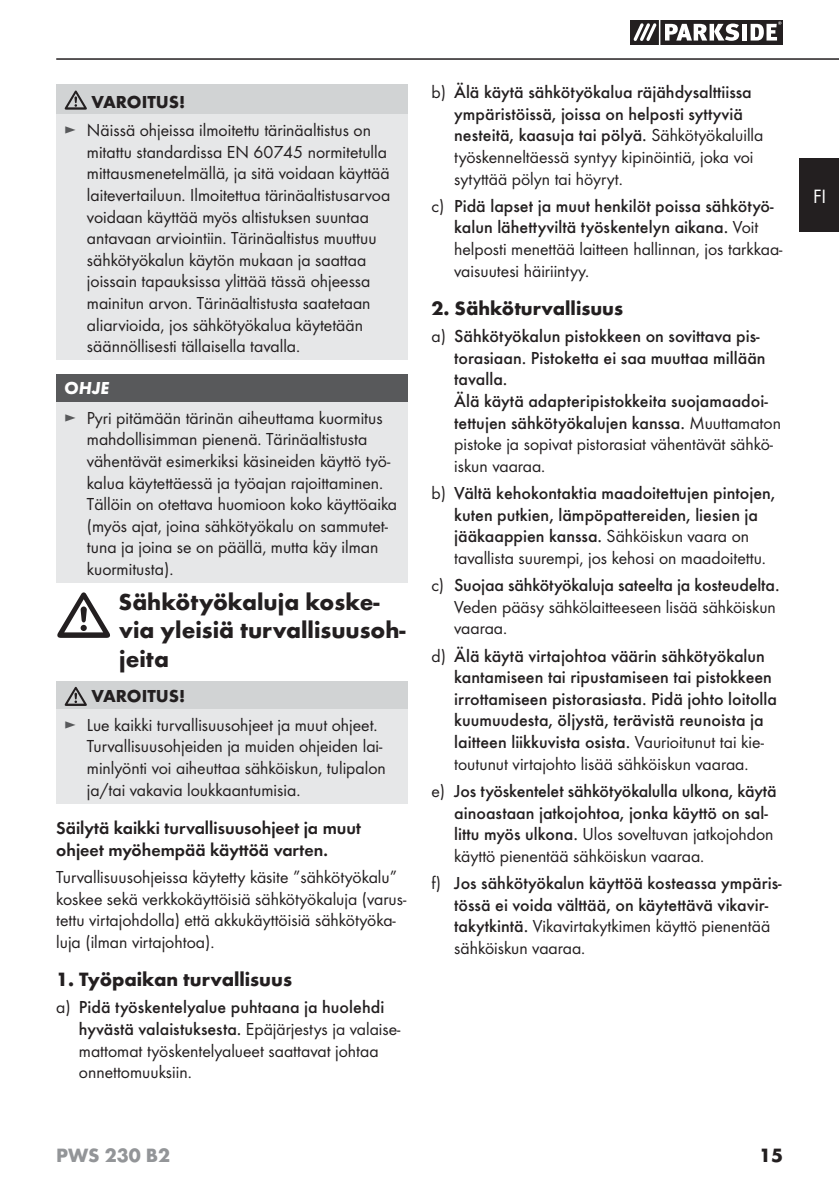
<style>
.page{position:relative;width:839px;height:1190px;background:#fff}
.page>*{position:absolute;margin:0;border:0;box-sizing:border-box;transform-origin:0 0}
.t1{font:700 24px/28.8px "Futura";color:#231f20}
.t2{font:700 20px "Futura";color:#231f20}
.t3{font:700 20px "Futura";color:#939598}
.t4{font:20px "Futura Boo";color:#fff}
.t5{font:18px/21.6px "Futura Boo";color:#231f20}
.t6{font:500 18px/21.6px "Futura";color:#231f20}
.t7{font:18px/21.6px "Futura Dem";color:#231f20}
.t8{font:700 18px "Futura";color:#231f20}
.t9{font:italic 700 18px "Futura";color:#fff}
.s1{color:#58595b}
.s2{font-family:"Futura Boo";font-weight:400}
.s3{font-family:"Futura";font-weight:500}
</style>
<div class="page">
<hr style="left:56px;top:58px;width:782px;height:2px;background:#231f20">
<div style="left:799px;top:158px;width:39px;height:74px;background:#231f20"></div>
<svg style="left:630px;top:20px;width:152px;height:25px"></svg>
<hr style="left:658px;top:20px;width:2px;height:25px;background:#fff">
<div style="left:56px;top:85px;width:351px;height:30px;background:#d1d3d4"></div>
<div style="left:56px;top:115px;width:351px;height:245px;background:#e6e7e8"></div>
<svg style="left:65px;top:91px;width:22px;height:19px"></svg>
<div style="left:56px;top:374px;width:351px;height:28px;background:#58595b"></div>
<div style="left:56px;top:402px;width:351px;height:181px;background:#e6e7e8"></div>
<div style="left:56px;top:681px;width:351px;height:28px;background:#d1d3d4"></div>
<div style="left:56px;top:709px;width:351px;height:94px;background:#e6e7e8"></div>
<svg style="left:65px;top:687px;width:22px;height:19px"></svg>
<svg style="left:57px;top:592px;width:53px;height:46px"></svg>
<p class="t8" style="left:91px;top:95px;width:95px">VAROITUS!</p>
<p class="t5" style="left:87px;top:120px;width:304px;text-indent:-23px"><span class="s1">►</span> Näissä ohjeissa ilmoitettu tärinäaltistus on mitattu standardissa EN 60745 normitetulla mittausmenetelmällä, ja sitä voidaan käyttää laitevertailuun. Ilmoitettua tärinäaltistusarvoa voidaan käyttää myös altistuksen suuntaa antavaan arviointiin. Tärinäaltistus muuttuu sähkötyökalun käytön mukaan ja saattaa joissain tapauksissa ylittää tässä ohjeessa mainitun arvon. Tärinäaltistusta saatetaan aliarvioida, jos sähkötyökalua käytetään säännöllisesti tällaisella tavalla.</p>
<p class="t9" style="left:64px;top:382px;width:47px">OHJE</p>
<p class="t5" style="left:87px;top:408px;width:311px;text-indent:-23px"><span class="s1">►</span> Pyri pitämään tärinän aiheuttama kuormitus mahdollisimman pienenä. Tärinäaltistusta vähentävät esimerkiksi käsineiden käyttö työ&shy;kalua käytettäessä ja työajan rajoittaminen.<br>Tällöin on otettava huomioon koko käyttöaika (myös ajat, joina sähkötyökalu on sammutet&shy;tuna ja joina se on päällä, mutta käy ilman kuormitusta).</p>
<h1 class="t1" style="left:119px;top:589px;width:288px">Sähkötyökaluja koske&shy;via yleisiä turvallisuusoh&shy;jeita</h1>
<p class="t8" style="left:91px;top:688px;width:95px">VAROITUS!</p>
<p class="t5" style="left:87px;top:715px;width:300px;text-indent:-23px"><span class="s1">►</span> Lue kaikki turvallisuusohjeet ja muut ohjeet.<br>Turvallisuusohjeiden ja muiden ohjeiden lai&shy;minlyönti voi aiheuttaa sähköiskun, tulipalon ja/tai vakavia loukkaantumisia.</p>
<p class="t7" style="left:56px;top:818px;width:306px">Säilytä kaikki turvallisuusohjeet ja muut ohjeet myöhempää käyttöä varten.</p>
<p class="t5" style="left:56px;top:867px;width:351px">Turvallisuusohjeissa käytetty käsite ”sähkötyökalu” koskee sekä verkkokäyttöisiä sähkötyökaluja (varus&shy;tettu virtajohdolla) että akkukäyttöisiä sähkötyöka&shy;luja (ilman virtajohtoa).</p>
<p class="t2" style="left:56px;top:971px;width:237px">1. Työpaikan turvallisuus</p>
<p class="t6" style="left:79px;top:997px;width:323px;text-indent:-23px"><span class="s2">a)</span> Pidä työskentelyalue puhtaana ja huolehdi hyvästä valaistuksesta. <span class="s2">Epäjärjestys ja valaise-</span></p>
<p class="t5" style="left:79px;top:1040px;width:301px">mattomat työskentelyalueet saattavat johtaa onnettomuuksiin.</p>
<p class="t6" style="left:454px;top:82px;width:310px;text-indent:-23px"><span class="s2">b)</span> Älä käytä sähkötyökalua räjähdysalttiissa ympäristöissä, joissa on helposti syttyviä nesteitä, kaasuja tai pölyä. <span class="s2">Sähkötyökaluilla</span></p>
<p class="t5" style="left:454px;top:147px;width:300px">työskenneltäessä syntyy kipinöintiä, joka voi sytyttää pölyn tai höyryt.</p>
<p class="t6" style="left:431px;top:196px;width:343px;text-align:center"><span class="s2">c)</span> Pidä lapset ja muut henkilöt poissa sähkötyö&shy;kalun lähettyviltä työskentelyn aikana. <span class="s2">Voit</span></p>
<p class="t5" style="left:454px;top:239px;width:329px">helposti menettää laitteen hallinnan, jos tarkkaa&shy;vaisuutesi häiriintyy.</p>
<p class="t2" style="left:431px;top:300px;width:193px">2. Sähköturvallisuus</p>
<p class="t6" style="left:454px;top:326px;width:328px;text-indent:-23px"><span class="s2">a)</span> Sähkötyökalun pistokkeen on sovittava pis&shy;torasiaan. Pistoketta ei saa muuttaa millään tavalla.<br>Älä käytä adapteripistokkeita suojamaadoi&shy;tettujen sähkötyökalujen kanssa. <span class="s2">Muuttamaton</span></p>
<p class="t5" style="left:454px;top:434px;width:320px">pistoke ja sopivat pistorasiat vähentävät sähkö&shy;iskun vaaraa.</p>
<p class="t6" style="left:431px;top:483px;width:345px;text-align:center"><span class="s2">b)</span> Vältä kehokontaktia maadoitettujen pintojen, kuten putkien, lämpöpattereiden, liesien ja jääkaappien kanssa. <span class="s2">Sähköiskun vaara on</span></p>
<p class="t5" style="left:454px;top:548px;width:313px">tavallista suurempi, jos kehosi on maadoitettu.</p>
<p class="t6" style="left:431px;top:575px;width:349px"><span class="s2">c)</span> Suojaa sähkötyökaluja sateelta ja kosteudelta.</p>
<p class="t5" style="left:454px;top:597px;width:323px">Veden pääsy sähkölaitteeseen lisää sähköiskun vaaraa.</p>
<p class="t6" style="left:454px;top:646px;width:324px;text-indent:-23px"><span class="s2">d)</span> Älä käytä virtajohtoa väärin sähkötyökalun kantamiseen tai ripustamiseen tai pistokkeen irrottamiseen pistorasiasta. Pidä johto loitolla kuumuudesta, öljystä, terävistä reunoista ja laitteen liikkuvista osista. <span class="s2">Vaurioitunut tai kie-</span></p>
<p class="t5" style="left:454px;top:754px;width:296px">toutunut virtajohto lisää sähköiskun vaaraa.</p>
<p class="t6" style="left:454px;top:781px;width:324px;text-indent:-23px"><span class="s2">e)</span> Jos työskentelet sähkötyökalulla ulkona, käytä ainoastaan jatkojohtoa, jonka käyttö on sal-</p>
<p class="t5" style="left:454px;top:824px;width:321px"><span class="s3">littu myös ulkona.</span> Ulos soveltuvan jatkojohdon käyttö pienentää sähköiskun vaaraa.</p>
<p class="t6" style="left:431px;top:873px;width:351px;text-align:center"><span class="s2">f)</span> Jos sähkötyökalun käyttöä kosteassa ympäris&shy;tössä ei voida välttää, on käytettävä vikavir-</p>
<p class="t5" style="left:454px;top:916px;width:317px"><span class="s3">takytkintä.</span> Vikavirtakytkimen käyttö pienentää sähköiskun vaaraa.</p>
<p class="t3" style="left:56px;top:1147px;width:115px">PWS 230 B2</p>
<p class="t2" style="left:758px;top:1147px;width:25px">15</p>
<p class="t4" style="left:812px;top:187px;width:15px">FI</p>
</div>
